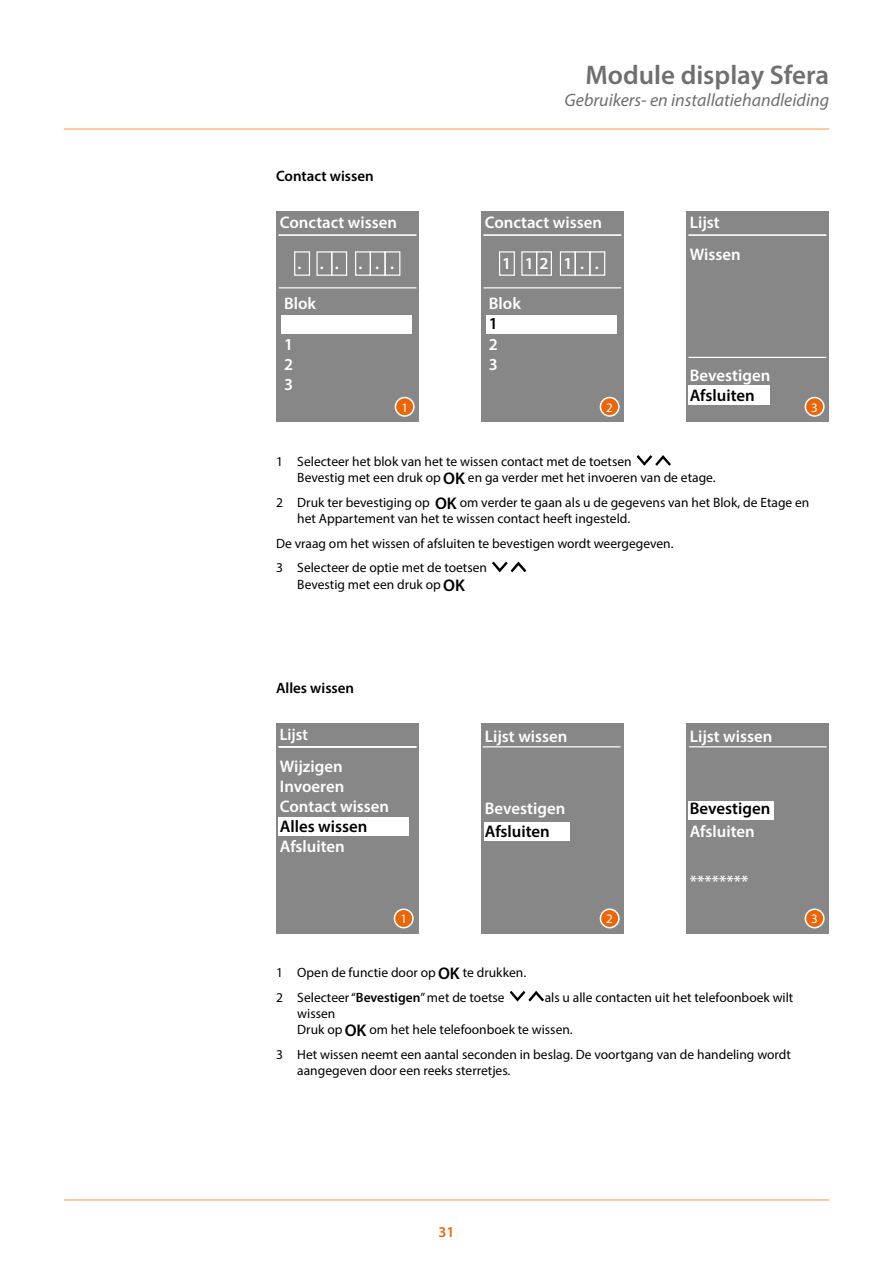
<style>
.page{position:relative;width:893px;height:1263px;background:#fff}
.page>*{position:absolute;margin:0;border:0;box-sizing:border-box;transform-origin:0 0}
.t1{font:600 27px "Myriad Pro";color:#706f6f}
.t2{font:italic 18px "Myriad Pro";color:#706f6f}
.t3{font:600 16.8px/20.1px "Myriad Pro";color:#fff}
.t4{font:600 16.8px "Myriad Pro";color:#000}
.t5{font:600 16.5px "Myriad Pro";color:#fff;scale:.95 1}
.t6{font:600 15px "Myriad Pro";color:#000}
.t7{font:600 15px "Myriad Pro";color:#ec6608}
.t8{font:13.5px/16.2px "Myriad Pro";color:#000}
.t9{font:13.05px "Myriad Pro";color:#fff}
.s1{font-weight:600;font-size:16.95px}
.s2{font-weight:600}
</style>
<div class="page">
<hr style="left:64px;top:128px;width:765px;height:2px;background:#f8b887">
<hr style="left:64px;top:1199px;width:765px;height:2px;background:#f8b887">
<div style="left:276px;top:211px;width:143px;height:211px;background:#878787"></div>
<hr style="left:279px;top:234px;width:137px;height:2px;background:#fff">
<div style="left:294px;top:251px;width:16px;height:25px;border:1px solid #fff"></div>
<div style="left:316px;top:251px;width:16px;height:25px;border:1px solid #fff"></div>
<div style="left:331px;top:251px;width:16px;height:25px;border:1px solid #fff"></div>
<div style="left:355px;top:251px;width:16px;height:25px;border:1px solid #fff"></div>
<div style="left:370px;top:251px;width:16px;height:25px;border:1px solid #fff"></div>
<div style="left:384px;top:251px;width:16px;height:25px;border:1px solid #fff"></div>
<hr style="left:279px;top:287px;width:137px;height:1px;background:#fff">
<div style="left:281px;top:315px;width:130px;height:18px;background:#fff"></div>
<svg style="left:395px;top:397px;width:20px;height:20px"></svg>
<div style="left:396px;top:398px;width:17px;height:17px;background:#ec6608;border-radius:50%"></div>
<div style="left:481px;top:211px;width:143px;height:211px;background:#878787"></div>
<hr style="left:483px;top:234px;width:138px;height:2px;background:#fff">
<div style="left:499px;top:251px;width:16px;height:25px;border:1px solid #fff"></div>
<div style="left:521px;top:251px;width:16px;height:25px;border:1px solid #fff"></div>
<div style="left:536px;top:251px;width:16px;height:25px;border:1px solid #fff"></div>
<div style="left:560px;top:251px;width:16px;height:25px;border:1px solid #fff"></div>
<div style="left:575px;top:251px;width:16px;height:25px;border:1px solid #fff"></div>
<div style="left:589px;top:251px;width:16px;height:25px;border:1px solid #fff"></div>
<hr style="left:483px;top:287px;width:138px;height:1px;background:#fff">
<div style="left:486px;top:315px;width:130px;height:18px;background:#fff"></div>
<svg style="left:600px;top:397px;width:20px;height:20px"></svg>
<div style="left:601px;top:398px;width:17px;height:17px;background:#ec6608;border-radius:50%"></div>
<div style="left:686px;top:211px;width:143px;height:211px;background:#878787"></div>
<div style="left:688px;top:385px;width:82px;height:20px;background:#fff"></div>
<hr style="left:688px;top:234px;width:138px;height:2px;background:#fff">
<hr style="left:688px;top:357px;width:138px;height:1px;background:#fff">
<svg style="left:805px;top:397px;width:20px;height:20px"></svg>
<div style="left:806px;top:398px;width:17px;height:17px;background:#ec6608;border-radius:50%"></div>
<div style="left:276px;top:723px;width:143px;height:211px;background:#878787"></div>
<div style="left:279px;top:817px;width:130px;height:18px;background:#fff"></div>
<svg style="left:394px;top:908px;width:20px;height:20px"></svg>
<div style="left:395px;top:910px;width:17px;height:17px;background:#ec6608;border-radius:50%"></div>
<hr style="left:279px;top:746px;width:137px;height:1px;background:#fff">
<div style="left:686px;top:723px;width:143px;height:211px;background:#878787"></div>
<div style="left:689px;top:801px;width:85px;height:18px;background:#fff"></div>
<svg style="left:805px;top:908px;width:20px;height:20px"></svg>
<div style="left:806px;top:910px;width:17px;height:17px;background:#ec6608;border-radius:50%"></div>
<hr style="left:689px;top:746px;width:138px;height:1px;background:#fff">
<div style="left:481px;top:723px;width:143px;height:211px;background:#878787"></div>
<div style="left:484px;top:822px;width:85px;height:19px;background:#fff"></div>
<svg style="left:600px;top:908px;width:20px;height:20px"></svg>
<div style="left:601px;top:910px;width:17px;height:17px;background:#ec6608;border-radius:50%"></div>
<hr style="left:483px;top:746px;width:137px;height:1px;background:#fff">
<svg style="left:637px;top:455px;width:34px;height:11px"></svg>
<svg style="left:492px;top:561px;width:34px;height:11px"></svg>
<svg style="left:510px;top:991px;width:34px;height:10px"></svg>
<p class="t6" style="left:276px;top:167px;width:99px">Contact wissen</p>
<p class="t3" style="left:280px;top:212px;width:119px">Conctact wissen</p>
<p class="t3" style="left:297px;top:253px;width:98px">. .. ...</p>
<p class="t3" style="left:284px;top:293px;width:34px">Blok</p>
<p class="t3" style="left:284px;top:333px;width:11px;text-align:justify">1<br>2<br>3</p>
<p class="t9" style="left:401px;top:399px;width:8px">1</p>
<h1 class="t1" style="left:585px;top:58px;width:245px">Module display Sfera</h1>
<h2 class="t2" style="left:565px;top:88px;width:266px">Gebruikers- en installatiehandleiding</h2>
<p class="t3" style="left:485px;top:212px;width:119px">Conctact wissen</p>
<p class="t3" style="left:502px;top:253px;width:98px">1 12 1..</p>
<p class="t3" style="left:489px;top:293px;width:34px">Blok</p>
<p class="t4" style="left:489px;top:313px;width:11px">1</p>
<p class="t3" style="left:489px;top:333px;width:11px">2<br>3</p>
<p class="t9" style="left:606px;top:399px;width:8px">2</p>
<p class="t3" style="left:690px;top:206px;width:52px;line-height:31.7px">Lijst<br>Wissen</p>
<p class="t3" style="left:690px;top:365px;width:82px">Bevestigen</p>
<p class="t4" style="left:690px;top:385px;width:66px">Afsluiten</p>
<p class="t9" style="left:811px;top:399px;width:8px">3</p>
<p class="t8" style="left:297px;top:453px;width:420px;text-indent:-21px">1 Selecteer het blok van het te wissen contact met de toetsen<br>Bevestig met een druk op <span class="s1">OK</span> en ga verder met het invoeren van de etage.</p>
<p class="t8" style="left:297px;top:494px;width:514px;text-indent:-21px">2 Druk ter bevestiging op <span class="s1">OK</span> om verder te gaan als u de gegevens van het Blok, de Etage en het Appartement van het te wissen contact heeft ingesteld.</p>
<p class="t8" style="left:276px;top:530px;width:399px;line-height:24.8px">De vraag om het wissen of afsluiten te bevestigen wordt weergegeven.<br>3 Selecteer de optie met de toetsen</p>
<p class="t8" style="left:297px;top:576px;width:169px">Bevestig met een druk op <span class="s1">OK</span></p>
<p class="t6" style="left:276px;top:678px;width:80px">Alles wissen</p>
<p class="t5" style="left:280px;top:724px;width:31px">Lijst</p>
<p class="t3" style="left:280px;top:755px;width:111px">Wijzigen<br>Invoeren<br>Contact wissen</p>
<p class="t4" style="left:280px;top:816px;width:89px">Alles wissen</p>
<p class="t3" style="left:280px;top:836px;width:66px">Afsluiten</p>
<p class="t9" style="left:400px;top:911px;width:8px">1</p>
<p class="t3" style="left:485px;top:726px;width:84px">Lijst wissen</p>
<p class="t3" style="left:485px;top:798px;width:82px">Bevestigen</p>
<p class="t4" style="left:485px;top:820px;width:66px">Afsluiten</p>
<p class="t9" style="left:606px;top:911px;width:8px">2</p>
<p class="t3" style="left:690px;top:726px;width:84px">Lijst wissen</p>
<p class="t4" style="left:690px;top:798px;width:82px">Bevestigen</p>
<p class="t3" style="left:690px;top:820px;width:66px">Afsluiten</p>
<p class="t3" style="left:690px;top:871px;width:60px">********</p>
<p class="t8" style="left:276px;top:960px;width:252px;line-height:24.8px">1 Open de functie door op <span class="s1">OK</span> te drukken.<br>2 Selecteer “<span class="s2">Bevestigen</span>” met de toetse</p>
<p class="t8" style="left:545px;top:989px;width:250px">als u alle contacten uit het telefoonboek wilt</p>
<p class="t8" style="left:297px;top:1005px;width:277px">wissen<br>Druk op <span class="s1">OK</span> om het hele telefoonboek te wissen.</p>
<p class="t8" style="left:297px;top:1046px;width:495px;text-indent:-21px">3 Het wissen neemt een aantal seconden in beslag. De voortgang van de handeling wordt aangegeven door een reeks sterretjes.</p>
<p class="t9" style="left:811px;top:911px;width:8px">3</p>
<p class="t7" style="left:438px;top:1222px;width:18px">31</p>
</div>
